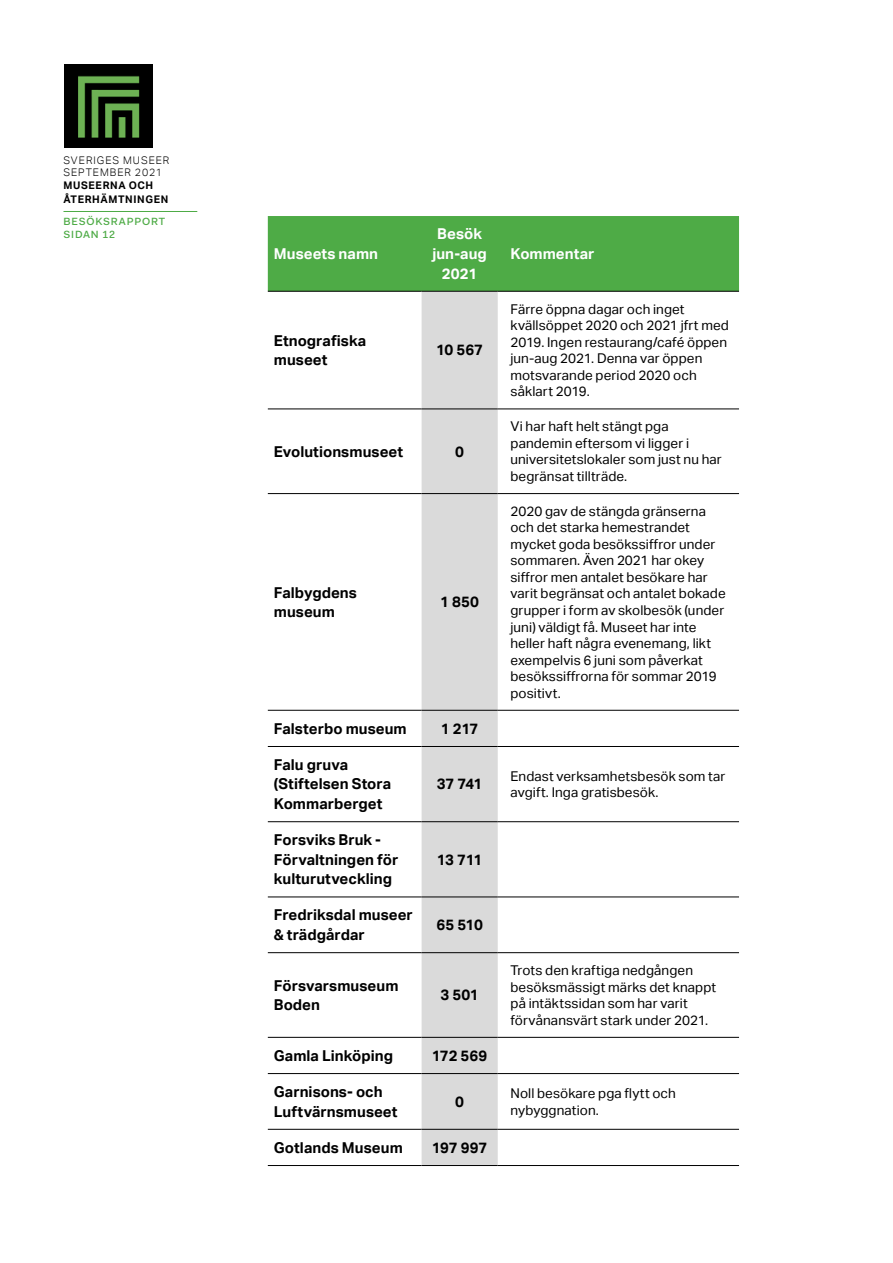
<style>
.page{position:relative;width:893px;height:1263px;background:#fff}
.page>*{position:absolute;margin:0;border:0;box-sizing:border-box;transform-origin:0 0}
.Brödtext_rapport{font:700 15px/19.5px "Aktiv Grotesk";letter-spacing:.005em;color:#000}
.Brödtext_rapport-2{font:700 15px/19.5px "Aktiv Grotesk";letter-spacing:.005em;color:#fff;text-align:center}
.Brödtext_rapport-3{font:13.5px/16.5px "Aktiv Grotesk";letter-spacing:.005em;color:#000}
.t1{font:300 10.5px/12px "Aktiv Grotesk";letter-spacing:.095em;color:#000}
.t2{font:700 10.5px/13.5px "Aktiv Grotesk";letter-spacing:.06em;color:#000}
.t3{font:500 10.5px/13.5px "Fakt Pro";letter-spacing:.08em;color:#4eab46}
</style>
<div class="page">
<hr style="left:63px;top:211px;width:134px;height:1px;background:#4eab46">
<img style="left:65px;top:65px;width:87px;height:83px">
<div style="left:268px;top:216px;width:471px;height:75px;background:#4eab46"></div>
<div style="left:422px;top:292px;width:76px;height:873px;background:#dadada"></div>
<hr style="left:268px;top:408px;width:154px;height:1px;background:#000">
<hr style="left:422px;top:408px;width:76px;height:1px;background:#000">
<hr style="left:498px;top:408px;width:241px;height:1px;background:#000">
<hr style="left:268px;top:493px;width:154px;height:1px;background:#000">
<hr style="left:422px;top:493px;width:76px;height:1px;background:#000">
<hr style="left:498px;top:493px;width:241px;height:1px;background:#000">
<hr style="left:268px;top:710px;width:154px;height:1px;background:#000">
<hr style="left:422px;top:710px;width:76px;height:1px;background:#000">
<hr style="left:498px;top:710px;width:241px;height:1px;background:#000">
<hr style="left:268px;top:746px;width:154px;height:1px;background:#000">
<hr style="left:422px;top:746px;width:76px;height:1px;background:#000">
<hr style="left:498px;top:746px;width:241px;height:1px;background:#000">
<hr style="left:268px;top:821px;width:154px;height:1px;background:#000">
<hr style="left:422px;top:821px;width:76px;height:1px;background:#000">
<hr style="left:498px;top:821px;width:241px;height:1px;background:#000">
<hr style="left:268px;top:896px;width:154px;height:1px;background:#000">
<hr style="left:422px;top:896px;width:76px;height:1px;background:#000">
<hr style="left:498px;top:896px;width:241px;height:1px;background:#000">
<hr style="left:268px;top:952px;width:154px;height:1px;background:#000">
<hr style="left:422px;top:952px;width:76px;height:1px;background:#000">
<hr style="left:498px;top:952px;width:241px;height:1px;background:#000">
<hr style="left:268px;top:1037px;width:154px;height:1px;background:#000">
<hr style="left:422px;top:1037px;width:76px;height:1px;background:#000">
<hr style="left:498px;top:1037px;width:241px;height:1px;background:#000">
<hr style="left:268px;top:1073px;width:154px;height:1px;background:#000">
<hr style="left:422px;top:1073px;width:76px;height:1px;background:#000">
<hr style="left:498px;top:1073px;width:241px;height:1px;background:#000">
<hr style="left:268px;top:1129px;width:154px;height:1px;background:#000">
<hr style="left:422px;top:1129px;width:76px;height:1px;background:#000">
<hr style="left:498px;top:1129px;width:241px;height:1px;background:#000">
<hr style="left:268px;top:1165px;width:154px;height:1px;background:#000">
<hr style="left:422px;top:1165px;width:76px;height:1px;background:#000">
<hr style="left:498px;top:1165px;width:241px;height:1px;background:#000">
<hr style="left:268px;top:291px;width:154px;height:1px;background:#000">
<hr style="left:422px;top:291px;width:76px;height:1px;background:#000">
<hr style="left:498px;top:291px;width:241px;height:1px;background:#000">
<p class="t1" style="left:63px;top:154px;width:108px">SVERIGES MUSEER<br>SEPTEMBER 2021</p>
<p class="t2" style="left:63px;top:179px;width:106px">MUSEERNA OCH<br>ÅTERHÄMTNINGEN</p>
<p class="t3" style="left:63px;top:214px;width:103px">BESÖKSRAPPORT<br>SIDAN 12</p>
<p class="Brödtext_rapport-2" style="left:274px;top:244px;width:106px">Museets namn</p>
<p class="Brödtext_rapport-2" style="left:432px;top:225px;width:56px">Besök jun-aug<br>2021</p>
<p class="Brödtext_rapport" style="left:274px;top:331px;width:94px">Etnografiska museet</p>
<p class="Brödtext_rapport" style="left:436px;top:340px;width:48px">10 567</p>
<p class="Brödtext_rapport" style="left:274px;top:442px;width:131px">Evolutionsmuseet</p>
<p class="Brödtext_rapport" style="left:455px;top:442px;width:10px">0</p>
<p class="Brödtext_rapport" style="left:274px;top:583px;width:85px">Falbygdens museum</p>
<p class="Brödtext_rapport" style="left:440px;top:592px;width:40px">1 850</p>
<p class="Brödtext_rapport-2" style="left:510px;top:244px;width:85px">Kommentar</p>
<p class="Brödtext_rapport-3" style="left:510px;top:301px;width:220px">Färre öppna dagar och inget kvällsöppet 2020 och 2021 jfrt med<br>2019. Ingen restaurang/café öppen jun-aug 2021. Denna var öppen motsvarande period 2020 och såklart 2019.</p>
<p class="Brödtext_rapport-3" style="left:510px;top:418px;width:213px">Vi har haft helt stängt pga pandemin eftersom vi ligger i universitetslokaler som just nu har begränsat tillträde.</p>
<p class="Brödtext_rapport-3" style="left:510px;top:503px;width:217px">2020 gav de stängda gränserna och det starka hemestrandet mycket goda besökssiffror under sommaren. Även 2021 har okey siffror men antalet besökare har varit begränsat och antalet bokade grupper i form av skolbesök (under juni) väldigt få. Museet har inte heller haft några evenemang, likt exempelvis 6 juni som påverkat besökssiffrorna för sommar 2019 positivt.</p>
<p class="Brödtext_rapport" style="left:274px;top:719px;width:134px">Falsterbo museum</p>
<p class="Brödtext_rapport" style="left:441px;top:719px;width:39px">1 217</p>
<p class="Brödtext_rapport" style="left:274px;top:755px;width:119px">Falu gruva (Stiftelsen Stora<br>Kommarberget</p>
<p class="Brödtext_rapport" style="left:437px;top:774px;width:47px">37 741</p>
<p class="Brödtext_rapport-3" style="left:510px;top:768px;width:217px">Endast verksamhetsbesök som tar avgift. Inga gratisbesök.</p>
<p class="Brödtext_rapport" style="left:274px;top:830px;width:126px">Forsviks Bruk -<br>Förvaltningen för kulturutveckling</p>
<p class="Brödtext_rapport" style="left:437px;top:850px;width:47px">13 711</p>
<p class="Brödtext_rapport" style="left:274px;top:905px;width:141px">Fredriksdal museer &amp; trädgårdar</p>
<p class="Brödtext_rapport" style="left:436px;top:915px;width:48px">65 510</p>
<p class="Brödtext_rapport" style="left:274px;top:976px;width:126px">Försvarsmuseum<br>Boden</p>
<p class="Brödtext_rapport" style="left:440px;top:985px;width:40px">3 501</p>
<p class="Brödtext_rapport-3" style="left:510px;top:962px;width:207px">Trots den kraftiga nedgången besöksmässigt märks det knappt på intäktssidan som har varit förvånansvärt stark under 2021.</p>
<p class="Brödtext_rapport" style="left:274px;top:1046px;width:121px">Gamla Linköping</p>
<p class="Brödtext_rapport" style="left:432px;top:1046px;width:57px">172 569</p>
<p class="Brödtext_rapport" style="left:274px;top:1082px;width:125px">Garnisons- och<br>Luftvärnsmuseet</p>
<p class="Brödtext_rapport" style="left:455px;top:1092px;width:10px">0</p>
<p class="Brödtext_rapport-3" style="left:510px;top:1085px;width:167px">Noll besökare pga flytt och nybyggnation.</p>
<p class="Brödtext_rapport" style="left:274px;top:1138px;width:131px">Gotlands Museum</p>
<p class="Brödtext_rapport" style="left:432px;top:1138px;width:57px">197 997</p>
</div>
